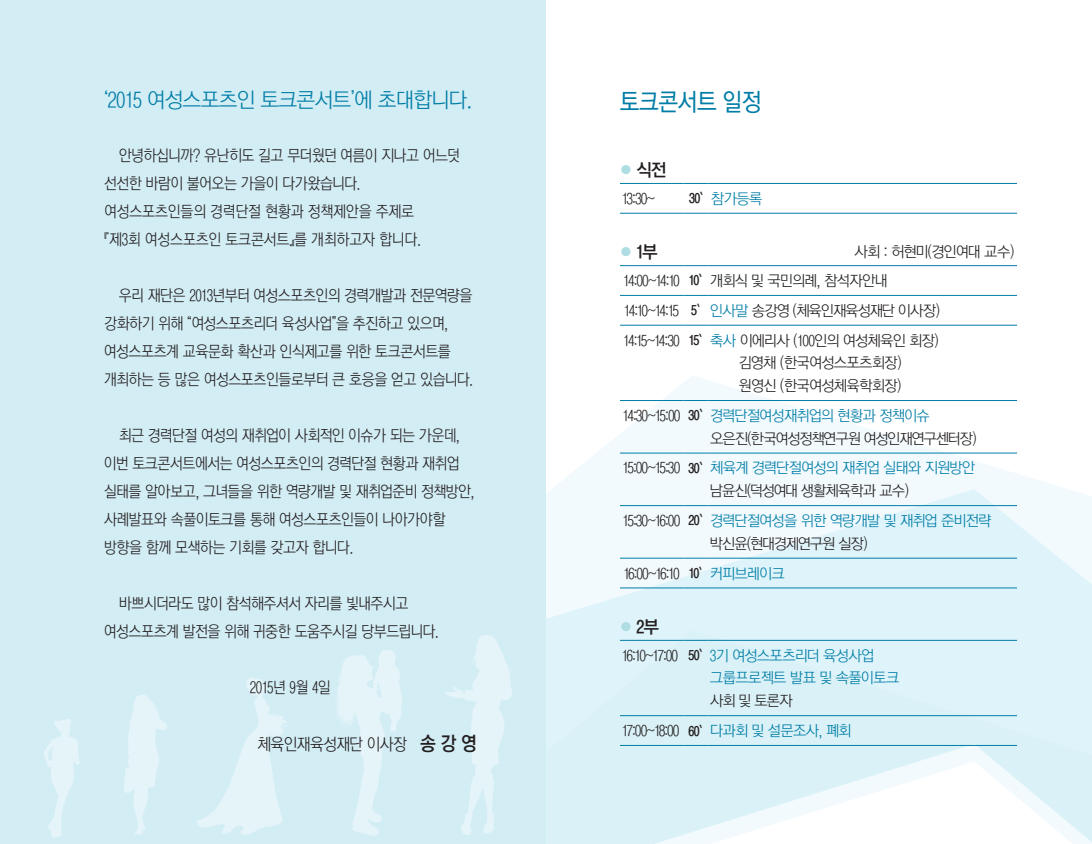
<style>
.page{position:relative;width:1092px;height:844px;background:#fff}
.page>*{position:absolute;margin:0;border:0;box-sizing:border-box;transform-origin:0 0}
.t1{font:24.5px "YDVYGO530";letter-spacing:-.025em;color:#007da6;scale:.9 1}
.t2{font:21px "YDVYGO520";letter-spacing:-.05em;color:#007da6}
.프로그램본문{font:17.5px "YDVYGO540";color:#231f20}
.t3{font:16.62px "YDVYGO520";letter-spacing:-.045em;color:#231f20;scale:.92 1}
.t4{font:15.75px/28px "YDVYGO520";letter-spacing:-.04em;color:#231f20;scale:.92 1}
.t5{font:15.75px "YDVYGO520";letter-spacing:-.02em;color:#231f20;scale:.92 1}
.프로그램-소제목{font:14.88px "YDVYGO520";letter-spacing:-.07em;color:#231f20}
.프로그램_기본{font:14.88px "YDVYGO520";letter-spacing:-.125em;color:#231f20}
.프로그램-소제목-2{font:14.88px "YDVYGO520";letter-spacing:-.07em;color:#007da6}
.프로그램-소제목-3{font:14.88px "YDVYGO520";letter-spacing:-.09em;color:#231f20}
.프로그램본문-2{font:14.88px "YDVYGO520";letter-spacing:-.085em;color:#231f20}
.프로그램-소제목-4{font:14.88px "YDVYGO520";letter-spacing:-.045em;color:#007da6}
.프로그램-소제목-5{font:14.88px "YDVYGO520";letter-spacing:-.05em;color:#007da6}
.프로그램_기본-2{font:13.12px "YDVYGO540";letter-spacing:-.045em;color:#231f20}
.s1{font-family:"YDVYGO540";font-size:19.25px}
.s2{color:#aedee4}
.s3{color:#007da6}
</style>
<div class="page">
<svg style="left:546px;top:770px;width:545px;height:73px"></svg>
<svg style="left:546px;top:376px;width:545px;height:394px;fill:#dff4fa"></svg>
<div style="left:0;top:0;width:546px;height:843px;background:#d3edf5"></div>
<hr style="left:620px;top:183px;width:63px;height:1px;background:#007da6">
<svg style="left:683px;top:183px;width:25px;height:1px"></svg>
<hr style="left:708px;top:183px;width:308px;height:1px;background:#007da6">
<hr style="left:620px;top:213px;width:63px;height:1px;background:#007da6">
<svg style="left:683px;top:213px;width:25px;height:1px"></svg>
<hr style="left:708px;top:213px;width:308px;height:1px;background:#007da6">
<hr style="left:620px;top:265px;width:63px;height:1px;background:#007da6">
<svg style="left:683px;top:265px;width:24px;height:1px"></svg>
<hr style="left:707px;top:265px;width:309px;height:1px;background:#007da6">
<hr style="left:620px;top:295px;width:63px;height:1px;background:#007da6">
<svg style="left:683px;top:295px;width:24px;height:1px"></svg>
<hr style="left:707px;top:295px;width:309px;height:1px;background:#007da6">
<hr style="left:620px;top:325px;width:63px;height:1px;background:#007da6">
<svg style="left:683px;top:325px;width:24px;height:1px"></svg>
<hr style="left:707px;top:325px;width:309px;height:1px;background:#007da6">
<hr style="left:620px;top:400px;width:63px;height:1px;background:#007da6">
<svg style="left:683px;top:400px;width:24px;height:1px"></svg>
<hr style="left:707px;top:400px;width:309px;height:1px;background:#007da6">
<hr style="left:620px;top:452px;width:63px;height:1px;background:#007da6">
<svg style="left:683px;top:452px;width:24px;height:1px"></svg>
<hr style="left:707px;top:452px;width:309px;height:1px;background:#007da6">
<hr style="left:620px;top:505px;width:63px;height:1px;background:#007da6">
<svg style="left:683px;top:505px;width:24px;height:1px"></svg>
<hr style="left:707px;top:505px;width:309px;height:1px;background:#007da6">
<hr style="left:620px;top:557px;width:63px;height:1px;background:#007da6">
<svg style="left:683px;top:557px;width:24px;height:1px"></svg>
<hr style="left:707px;top:557px;width:309px;height:1px;background:#007da6">
<hr style="left:620px;top:587px;width:63px;height:1px;background:#007da6">
<svg style="left:683px;top:587px;width:24px;height:1px"></svg>
<hr style="left:707px;top:587px;width:309px;height:1px;background:#007da6">
<hr style="left:620px;top:640px;width:63px;height:1px;background:#007da6">
<svg style="left:683px;top:640px;width:24px;height:1px"></svg>
<hr style="left:707px;top:640px;width:309px;height:1px;background:#007da6">
<hr style="left:620px;top:715px;width:63px;height:1px;background:#007da6">
<svg style="left:683px;top:715px;width:24px;height:1px"></svg>
<hr style="left:707px;top:715px;width:309px;height:1px;background:#007da6">
<hr style="left:620px;top:745px;width:63px;height:1px;background:#007da6">
<svg style="left:683px;top:745px;width:24px;height:1px"></svg>
<hr style="left:707px;top:745px;width:309px;height:1px;background:#007da6">
<svg style="left:445px;top:635px;width:67px;height:200px"></svg>
<svg style="left:336px;top:650px;width:66px;height:185px"></svg>
<svg style="left:197px;top:677px;width:89px;height:157px"></svg>
<svg style="left:44px;top:719px;width:36px;height:118px"></svg>
<svg style="left:124px;top:695px;width:43px;height:139px"></svg>
<p class="t2" style="left:104px;top:86px;width:370px">‘2015 여성스포츠인 토크콘서트’에 초대합니다.</p>
<p class="t4" style="left:104px;top:141px;width:388px;text-indent:15px">안녕하십니까? 유난히도 길고 무더웠던 여름이 지나고 어느덧 선선한 바람이 불어오는 가을이 다가왔습니다.</p>
<p class="t5" style="left:104px;top:200px;width:338px">여성스포츠인들의 경력단절 현황과 정책제안을 주제로</p>
<p class="t5" style="left:104px;top:228px;width:346px">『제3회 여성스포츠인 토크콘서트』를 개최하고자 합니다.</p>
<p class="t4" style="left:104px;top:281px;width:402px;text-indent:15px">우리 재단은 2013년부터 여성스포츠인의 경력개발과 전문역량을 강화하기 위해 “여성스포츠리더 육성사업”을 추진하고 있으며,</p>
<p class="t4" style="left:104px;top:337px;width:379px">여성스포츠계 교육문화 확산과 인식제고를 위한 토크콘서트를</p>
<p class="t4" style="left:104px;top:365px;width:403px">개최하는 등 많은 여성스포츠인들로부터 큰 호응을 얻고 있습니다.</p>
<p class="t4" style="left:119px;top:421px;width:372px">최근 경력단절 여성의 재취업이 사회적인 이슈가 되는 가운데,</p>
<p class="t4" style="left:104px;top:449px;width:388px">이번 토크콘서트에서는 여성스포츠인의 경력단절 현황과 재취업</p>
<p class="t4" style="left:104px;top:477px;width:404px">실태를 알아보고, 그녀들을 위한 역량개발 및 재취업준비 정책방안, 사례발표와 속풀이토크를 통해 여성스포츠인들이 나아가야할</p>
<p class="t4" style="left:104px;top:533px;width:273px">방향을 함께 모색하는 기회를 갖고자 합니다.</p>
<p class="t4" style="left:119px;top:589px;width:316px">바쁘시더라도 많이 참석해주셔서 자리를 빛내주시고</p>
<p class="t4" style="left:104px;top:617px;width:366px">여성스포츠계 발전을 위해 귀중한 도움주시길 당부드립니다.</p>
<p class="t4" style="left:250px;top:673px;width:90px">2015년 9월 4일</p>
<p class="t3" style="left:257px;top:732px;width:240px">체육인재육성재단 이사장 <span class="s1">송 강 영</span></p>
<p class="t1" style="left:620px;top:85px;width:159px">토크콘서트 일정</p>
<p class="프로그램본문" style="left:618px;top:158px;width:50px"><span class="s2">●</span> 식전</p>
<p class="프로그램_기본" style="left:621px;top:188px;width:35px">13:30~</p>
<p class="프로그램_기본-2" style="left:689px;top:189px;width:16px">30`</p>
<p class="프로그램-소제목-2" style="left:711px;top:188px;width:53px">참가등록</p>
<p class="프로그램본문" style="left:618px;top:240px;width:41px"><span class="s2">●</span> 1부</p>
<p class="프로그램본문-2" style="left:854px;top:242px;width:162px">사회 : 허현미(경인여대 교수)</p>
<p class="프로그램_기본" style="left:623px;top:270px;width:58px">14:00~14:10</p>
<p class="프로그램_기본-2" style="left:688px;top:272px;width:15px">10`</p>
<p class="프로그램-소제목" style="left:710px;top:270px;width:179px">개회식 및 국민의례, 참석자안내</p>
<p class="프로그램_기본" style="left:624px;top:300px;width:57px">14:10~14:15</p>
<p class="프로그램_기본-2" style="left:691px;top:301px;width:10px">5`</p>
<p class="프로그램-소제목" style="left:710px;top:300px;width:232px"><span class="s3">인사말</span> 송강영 (체육인재육성재단 이사장)</p>
<p class="프로그램_기본" style="left:623px;top:330px;width:58px">14:15~14:30</p>
<p class="프로그램_기본-2" style="left:688px;top:331px;width:15px">15`</p>
<p class="프로그램-소제목" style="left:710px;top:330px;width:230px"><span class="s3">축사</span> 이에리사 (100인의 여성체육인 회장)</p>
<p class="프로그램-소제목" style="left:738px;top:353px;width:165px">김영채 (한국여성스포츠회장)</p>
<p class="프로그램-소제목" style="left:738px;top:375px;width:164px">원영신 (한국여성체육학회장)</p>
<p class="프로그램_기본" style="left:622px;top:405px;width:59px">14:30~15:00</p>
<p class="프로그램_기본-2" style="left:688px;top:406px;width:16px">30`</p>
<p class="프로그램-소제목-2" style="left:710px;top:405px;width:221px">경력단절여성재취업의 현황과 정책이슈</p>
<p class="프로그램-소제목-3" style="left:710px;top:428px;width:268px">오은진(한국여성정책연구원 여성인재연구센터장)</p>
<p class="프로그램_기본" style="left:622px;top:458px;width:59px">15:00~15:30</p>
<p class="프로그램_기본-2" style="left:688px;top:459px;width:16px">30`</p>
<p class="프로그램-소제목-2" style="left:710px;top:458px;width:266px">체육계 경력단절여성의 재취업 실태와 지원방안</p>
<p class="프로그램-소제목" style="left:709px;top:480px;width:201px">남윤신(덕성여대 생활체육학과 교수)</p>
<p class="프로그램_기본" style="left:622px;top:510px;width:59px">15:30~16:00</p>
<p class="프로그램_기본-2" style="left:688px;top:511px;width:16px">20`</p>
<p class="프로그램-소제목-2" style="left:710px;top:510px;width:283px">경력단절여성을 위한 역량개발 및 재취업 준비전략</p>
<p class="프로그램-소제목" style="left:709px;top:533px;width:160px">박신윤(현대경제연구원 실장)</p>
<p class="프로그램_기본" style="left:623px;top:563px;width:58px">16:00~16:10</p>
<p class="프로그램_기본-2" style="left:688px;top:564px;width:15px">10`</p>
<p class="프로그램-소제목-2" style="left:710px;top:563px;width:76px">커피브레이크</p>
<p class="프로그램본문" style="left:618px;top:614px;width:43px"><span class="s2">●</span> 2부</p>
<p class="프로그램_기본" style="left:621px;top:645px;width:58px">16:10~17:00</p>
<p class="프로그램_기본-2" style="left:688px;top:646px;width:16px">50`</p>
<p class="프로그램-소제목-2" style="left:710px;top:645px;width:166px">3기 여성스포츠리더 육성사업</p>
<p class="프로그램-소제목-4" style="left:710px;top:668px;width:191px">그룹프로젝트 발표 및 속풀이토크</p>
<p class="프로그램-소제목" style="left:710px;top:690px;width:84px">사회 및 토론자</p>
<p class="프로그램_기본" style="left:621px;top:720px;width:59px">17:00~18:00</p>
<p class="프로그램_기본-2" style="left:688px;top:721px;width:16px">60`</p>
<p class="프로그램-소제목-5" style="left:709px;top:720px;width:143px">다과회 및 설문조사, 폐회</p>
</div>
